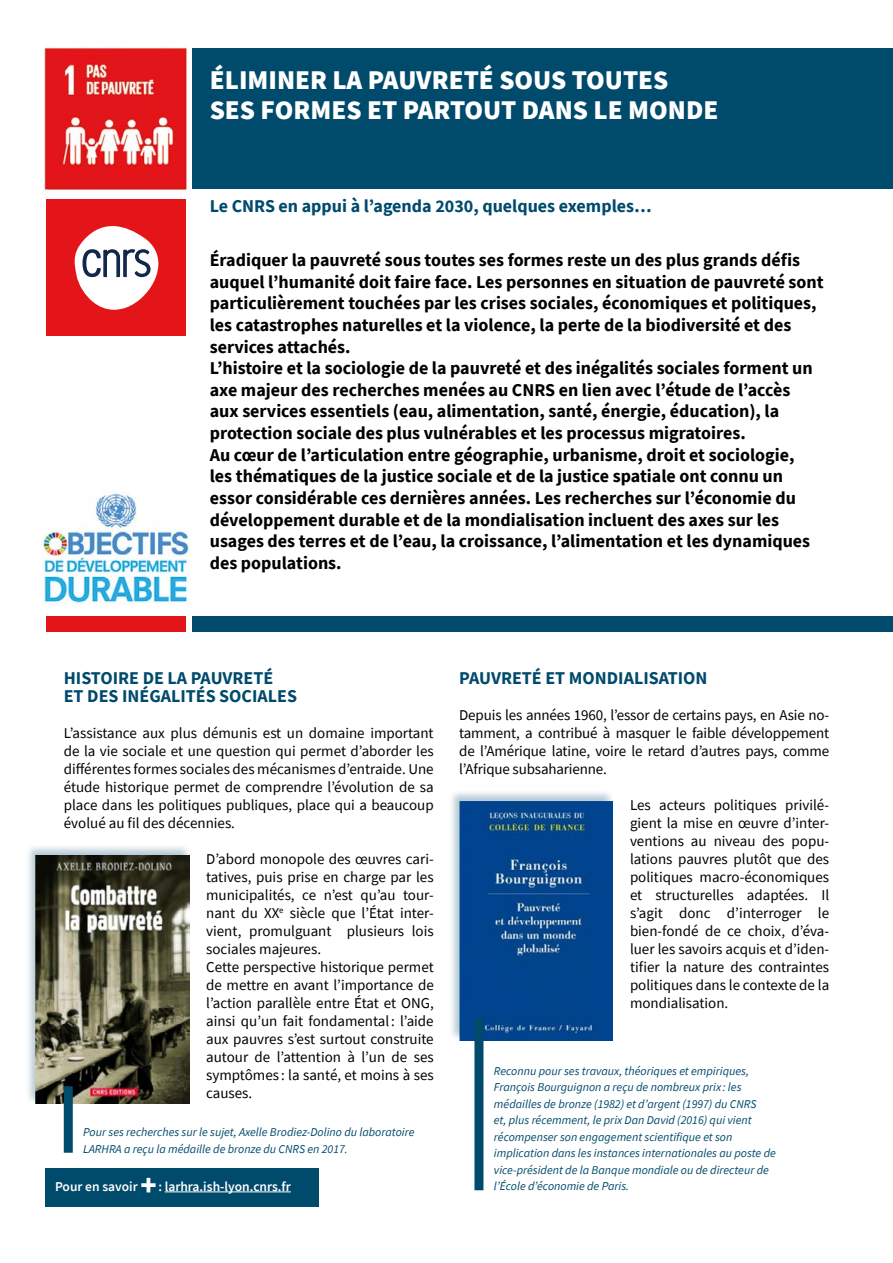
<style>
.page{position:relative;width:893px;height:1263px;background:#fff}
.page>*{position:absolute;margin:0;border:0;box-sizing:border-box;transform-origin:0 0}
.t1{font:900 30px "Source Sans Pro";color:#fff}
.t2{font:900 27px/30px "Source Sans Pro";color:#fff}
.t3{font:700 18px/21.6px "Source Sans Pro";color:#000}
.t4{font:700 18px/18px "Source Sans Pro";color:#004a6c}
.t5{font:15px/18px "Source Sans Pro";color:#000;text-align:justify}
.t6{font:600 13.5px "Source Sans Pro";color:#fff}
.t7{font:italic 12px/16.5px "Source Sans Pro";color:#004a6c}
</style>
<div class="page">
<img style="left:43px;top:47px;width:145px;height:144px">
<div style="left:193px;top:48px;width:700px;height:141px;background:#004a6c"></div>
<div style="left:193px;top:616px;width:700px;height:15px;background:#004a6c"></div>
<div style="left:46px;top:616px;width:139px;height:15px;background:#e41519"></div>
<div style="left:46px;top:200px;width:139px;height:136px;background:#e41519"></div>
<div style="left:26px;top:844px;width:165px;height:261px;background:#004a6c;opacity:.29"></div>
<img style="left:35px;top:855px;width:154px;height:248px">
<div style="left:448px;top:790px;width:166px;height:251px;background:#004a6c;opacity:.29"></div>
<img style="left:459px;top:801px;width:154px;height:239px">
<svg style="left:75px;top:226px;width:83px;height:84px"></svg>
<img style="left:43px;top:492px;width:146px;height:114px">
<div style="left:64px;top:1086px;width:9px;height:67px;background:#004a6c"></div>
<div style="left:474px;top:1018px;width:9px;height:172px;background:#004a6c"></div>
<div style="left:46px;top:1168px;width:273px;height:38px;background:#004a6c"></div>
<hr style="left:165px;top:1191px;width:126px;height:1px;background:#fff">
<h2 class="t2" style="left:210px;top:64px;width:510px">ÉLIMINER LA PAUVRETÉ SOUS TOUTES<br>SES FORMES ET PARTOUT DANS LE MONDE</h2>
<p class="t4" style="left:210px;top:197px;width:443px">Le CNRS en appui à l’agenda 2030, quelques exemples…</p>
<p class="t3" style="left:210px;top:249px;width:615px">Éradiquer la pauvreté sous toutes ses formes reste un des plus grands défis auquel l’humanité doit faire face. Les personnes en situation de pauvreté sont particulièrement touchées par les crises sociales, économiques et politiques, les catastrophes naturelles et la violence, la perte de la biodiversité et des services attachés.<br>L’histoire et la sociologie de la pauvreté et des inégalités sociales forment un axe majeur des recherches menées au CNRS en lien avec l’étude de l’accès aux services essentiels (eau, alimentation, santé, énergie, éducation), la protection sociale des plus vulnérables et les processus migratoires.<br>Au cœur de l’articulation entre géographie, urbanisme, droit et sociologie,<br>les thématiques de la justice sociale et de la justice spatiale ont connu un essor considérable ces dernières années. Les recherches sur l’économie du développement durable et de la mondialisation incluent des axes sur les usages des terres et de l’eau, la croissance, l’alimentation et les dynamiques des populations.</p>
<p class="t4" style="left:64px;top:669px;width:235px">HISTOIRE DE LA PAUVRETÉ<br>ET DES INÉGALITÉS SOCIALES</p>
<p class="t5" style="left:64px;top:724px;width:371px">L’assistance aux plus démunis est un domaine important de la vie sociale et une question qui permet d’aborder les différentes formes sociales des mécanismes d’entraide. Une étude historique permet de comprendre l’évolution de sa place dans les politiques publiques, place qui a beaucoup évolué au fil des décennies.</p>
<p class="t5" style="left:206px;top:850px;width:229px;text-align:left">D’abord monopole des œuvres cari&shy;tatives, puis prise en charge par les municipalités, ce n’est qu’au tour&shy;nant du XX<sup>e</sup> siècle que l’État inter&shy;vient, promulguant plusieurs lois sociales majeures.<br>Cette perspective historique permet de mettre en avant l’importance de l’action parallèle entre État et ONG, ainsi qu’un fait fondamental: l’aide aux pauvres s’est surtout construite autour de l’attention à l’un de ses symptômes : la santé, et moins à ses causes.</p>
<p class="t7" style="left:83px;top:1124px;width:333px">Pour ses recherches sur le sujet, Axelle Brodiez-Dolino du laboratoire<br>LARHRA a reçu la médaille de bronze du CNRS en 2017.</p>
<p class="t4" style="left:459px;top:669px;width:250px">PAUVRETÉ ET MONDIALISATION</p>
<p class="t5" style="left:459px;top:706px;width:371px">Depuis les années 1960, l’essor de certains pays, en Asie no&shy;tamment, a contribué à masquer le faible développement de l’Amérique latine, voire le retard d’autres pays, comme l’Afrique subsaharienne.</p>
<p class="t5" style="left:630px;top:796px;width:201px">Les acteurs politiques privilé&shy;gient la mise en œuvre d’inter&shy;ventions au niveau des popu&shy;lations pauvres plutôt que des politiques macro-économiques et structurelles adaptées. Il s’agit donc d’interroger le bien-fondé de ce choix, d’éva&shy;luer les savoirs acquis et d’iden&shy;tifier la nature des contraintes politiques dans le contexte de la mondialisation.</p>
<p class="t7" style="left:494px;top:1062px;width:283px">Reconnu pour ses travaux, théoriques et empiriques, François Bourguignon a reçu de nombreux prix : les médailles de bronze (1982) et d’argent (1997) du CNRS<br>et, plus récemment, le prix Dan David (2016) qui vient récompenser son engagement scientifique et son implication dans les instances internationales au poste de vice-président de la Banque mondiale ou de directeur de</p>
<p class="t6" style="left:55px;top:1177px;width:84px">Pour en savoir</p>
<h1 class="t1" style="left:140px;top:1165px;width:18px">+</h1>
<p class="t6" style="left:158px;top:1177px;width:134px">: larhra.ish-lyon.cnrs.fr</p>
<p class="t7" style="left:494px;top:1178px;width:137px">l’École d’économie de Paris.</p>
</div>
